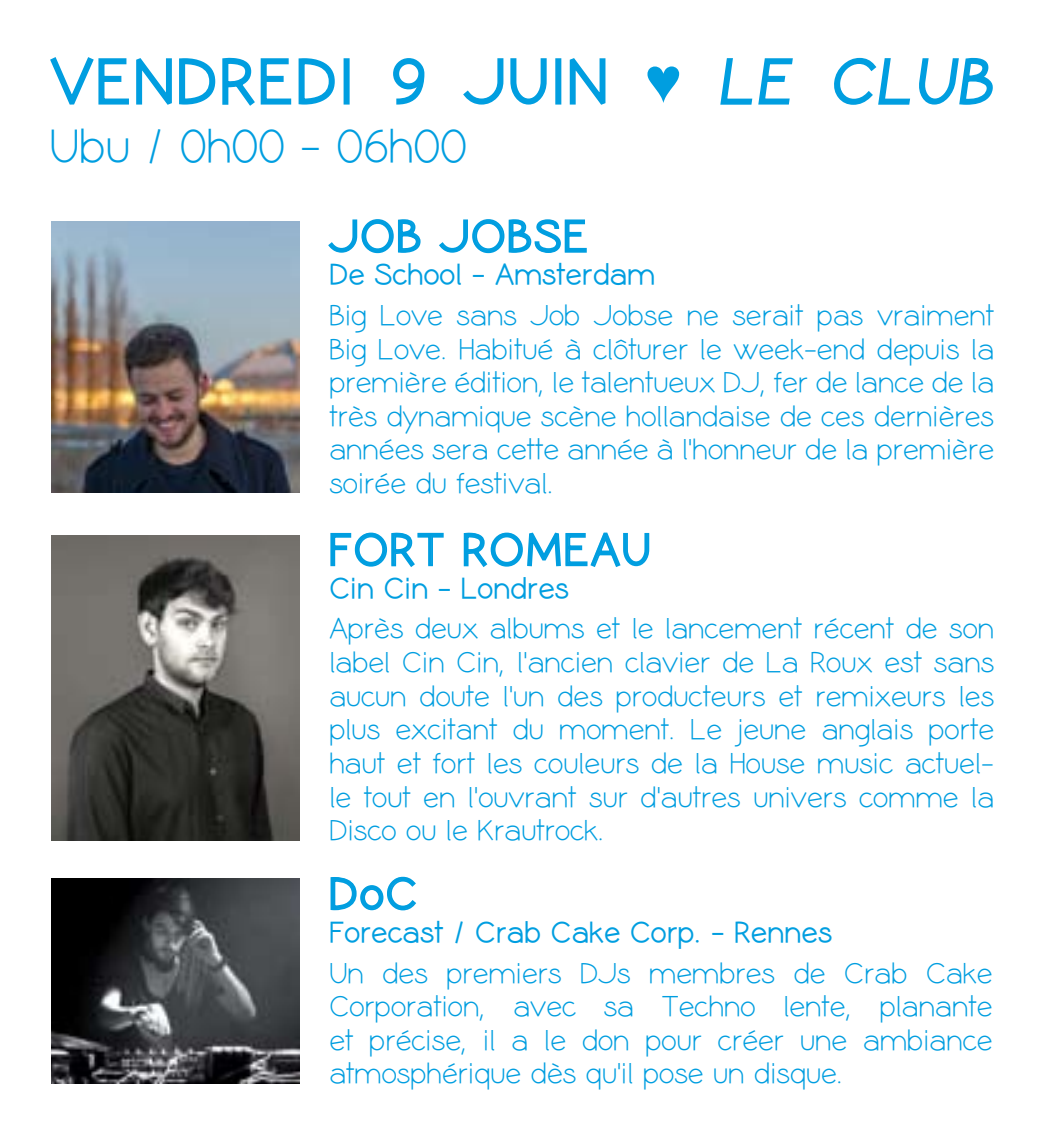
<style>
.page{position:relative;width:1042px;height:1141px;background:#fff}
.page>*{position:absolute;margin:0;border:0;box-sizing:border-box;transform-origin:0 0}
.t1{font:700 59.5px "Coamei";letter-spacing:.05em;color:#009ee0}
.t2{font:45.5px "Coamei";color:#009ee0}
.t3{font:700 42px "Coamei";letter-spacing:.05em;color:#009ee0}
.t4{font:28px/33.6px "Coamei";color:#009ee0;text-align:justify}
.t5{font:700 28px "Coamei";color:#009ee0}
.s1{font-family:"Arial"}
.s2{font-style:italic}
</style>
<div class="page">
<svg style="left:330px;top:876px;width:86px;height:35px"></svg>
<img style="left:51px;top:879px;width:249px;height:204px">
<svg style="left:50px;top:57px;width:242px;height:49px"></svg>
<svg style="left:298px;top:58px;width:37px;height:47px"></svg>
<div style="left:343px;top:58px;width:7px;height:47px;border:2px solid #009ee0"></div>
<svg style="left:393px;top:58px;width:32px;height:47px"></svg>
<svg style="left:463px;top:58px;width:84px;height:47px"></svg>
<div style="left:555px;top:58px;width:6px;height:47px;border:2px solid #009ee0"></div>
<svg style="left:569px;top:58px;width:37px;height:47px"></svg>
<svg style="left:720px;top:58px;width:73px;height:47px"></svg>
<svg style="left:834px;top:57px;width:76px;height:48px"></svg>
<svg style="left:919px;top:57px;width:74px;height:48px"></svg>
<svg style="left:330px;top:532px;width:114px;height:35px"></svg>
<svg style="left:463px;top:532px;width:187px;height:35px"></svg>
<img style="left:51px;top:535px;width:249px;height:305px">
<svg style="left:328px;top:219px;width:93px;height:35px"></svg>
<svg style="left:439px;top:219px;width:148px;height:35px"></svg>
<img style="left:51px;top:221px;width:249px;height:272px">
<h1 class="t1" style="left:50px;top:52px;width:944px">VENDREDI 9 JUIN <span class="s1">♥</span> <span class="s2">LE CLUB</span></h1>
<h2 class="t2" style="left:50px;top:124px;width:418px">Ubu / 0h00 - 06h00</h2>
<h3 class="t3" style="left:329px;top:216px;width:260px">JOB JOBSE</h3>
<p class="t5" style="left:329px;top:261px;width:327px">De School - Amsterdam</p>
<p class="t4" style="left:329px;top:299px;width:666px">Big Love sans Job Jobse ne serait pas vraiment Big Love. Habitué à clôturer le week-end depuis la première édition, le talentueux DJ, fer de lance de la très dynamique scène hollandaise de ces dernières années sera cette année à l’honneur de la première soirée du festival.</p>
<h3 class="t3" style="left:329px;top:529px;width:322px">FORT ROMEAU</h3>
<p class="t5" style="left:329px;top:574px;width:241px">Cin Cin - Londres</p>
<p class="t4" style="left:329px;top:613px;width:666px">Après deux albums et le lancement récent de son label Cin Cin, l’ancien clavier de La Roux est sans aucun doute l’un des producteurs et remixeurs les plus excitant du moment. Le jeune anglais porte haut et fort les couleurs de la House music actuel&shy;le tout en l’ouvrant sur d’autres univers comme la Disco ou le Krautrock.</p>
<h3 class="t3" style="left:329px;top:873px;width:89px">DoC</h3>
<p class="t5" style="left:329px;top:918px;width:504px">Forecast / Crab Cake Corp. - Rennes</p>
<p class="t4" style="left:329px;top:957px;width:665px">Un des premiers DJs membres de Crab Cake Corporation, avec sa Techno lente, planante et précise, il a le don pour créer une ambiance atmosphérique dès qu’il pose un disque.</p>
</div>
